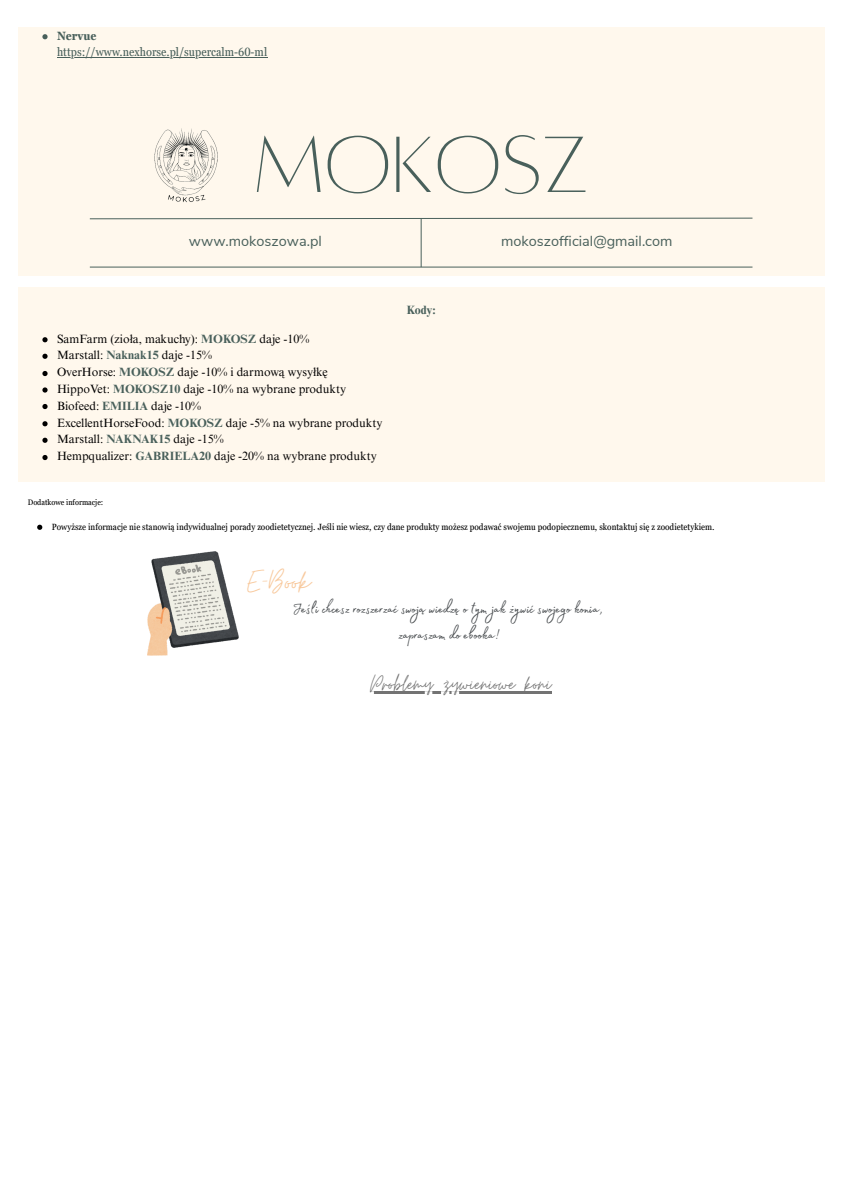
<style>
.page{position:relative;width:842px;height:1190px;background:#fff}
.page>*{position:absolute;margin:0;border:0;box-sizing:border-box;transform-origin:0 0}
.t1{font:87.9px "Alta light";color:#49605b}
.t2{font:35.7px "Moon Time";color:#f8c99d}
.t3{font:26px "Moon Time";color:#737373}
.t4{font:18.6px "Madelyn Fill";color:#464a4d}
.t5{font:14.5px "Nunito Sans";color:#49605b}
.t6{font:12px "Times NRMT Pro";color:#000}
.t7{font:condensed 12px/16.5px "Georgia Pro";color:#49605b}
.t8{font:700 12px "Times NRMT Pro";color:#49605b}
.t9{font:condensed 9px "Georgia Pro";color:#000}
.t10{font:condensed 8px "Georgia Pro";color:#000}
.s1{font-weight:700}
.s2{font-weight:700;color:#49605b}
</style>
<div class="page">
<hr style="left:370px;top:692px;width:181px;height:2px;background:#737373">
<div style="left:18px;top:28px;width:806px;height:248px;background:#fff8ed"></div>
<svg style="left:42px;top:34px;width:6px;height:5px"></svg>
<hr style="left:57px;top:57px;width:210px;height:1px;background:#49605b">
<svg style="left:89px;top:218px;width:664px;height:1px"></svg>
<hr style="left:90px;top:267px;width:662px;height:1px;background:#49605b">
<hr style="left:421px;top:219px;width:1px;height:48px;background:#49605b">
<img style="left:154px;top:128px;width:64px;height:75px">
<div style="left:18px;top:287px;width:806px;height:194px;background:#fff8ed"></div>
<svg style="left:42px;top:337px;width:6px;height:5px"></svg>
<svg style="left:42px;top:354px;width:6px;height:5px"></svg>
<svg style="left:42px;top:371px;width:6px;height:5px"></svg>
<svg style="left:42px;top:387px;width:6px;height:6px"></svg>
<svg style="left:42px;top:404px;width:6px;height:5px"></svg>
<svg style="left:42px;top:421px;width:6px;height:5px"></svg>
<svg style="left:42px;top:438px;width:6px;height:5px"></svg>
<svg style="left:42px;top:455px;width:6px;height:5px"></svg>
<svg style="left:37px;top:525px;width:5px;height:5px"></svg>
<img style="left:148px;top:552px;width:91px;height:104px">
<p class="t7" style="left:57px;top:27px;width:212px"><span class="s1">Nervue </span>https://www.nexhorse.pl/supercalm-60-ml</p>
<p class="t1" style="left:254px;top:122px;width:336px">MOKOSZ</p>
<p class="t5" style="left:189px;top:231px;width:134px">www.mokoszowa.pl</p>
<p class="t5" style="left:501px;top:231px;width:173px">mokoszofficial@gmail.com</p>
<p class="t6" style="left:57px;top:334px;width:254px">SamFarm (zioła, makuchy): <span class="s2">MOKOSZ</span> daje -10%</p>
<p class="t6" style="left:57px;top:351px;width:156px">Marstall: <span class="s2">Naknak15</span> daje -15%</p>
<p class="t6" style="left:57px;top:367px;width:272px">OverHorse: <span class="s2">MOKOSZ</span> daje -10% i darmową wysyłkę</p>
<p class="t6" style="left:57px;top:384px;width:290px">HippoVet: <span class="s2">MOKOSZ10</span> daje -10% na wybrane produkty</p>
<p class="t6" style="left:57px;top:401px;width:146px">Biofeed: <span class="s2">EMILIA</span> daje -10%</p>
<p class="t6" style="left:57px;top:418px;width:327px">ExcellentHorseFood: <span class="s2">MOKOSZ</span> daje -5% na wybrane produkty</p>
<p class="t6" style="left:57px;top:435px;width:168px">Marstall: <span class="s2">NAKNAK15</span> daje -15%</p>
<p class="t6" style="left:57px;top:451px;width:321px">Hempqualizer: <span class="s2">GABRIELA20</span> daje -20% na wybrane produkty</p>
<p class="t10" style="left:28px;top:497px;width:77px">Dodatkowe informacje:</p>
<h1 class="t8" style="left:407px;top:305px;width:30px">Kody:</h1>
<p class="t9" style="left:52px;top:521px;width:664px">Powyższe informacje nie stanowią indywidualnej porady zoodietetycznej. Jeśli nie wiesz, czy dane produkty możesz podawać swojemu podopiecznemu, skontaktuj się z zoodietetykiem.</p>
<p class="t2" style="left:248px;top:560px;width:65px">E-Book</p>
<p class="t4" style="left:292px;top:595px;width:311px">Jeśli chcesz rozszerzać swoją wiedzę o tym jak żywić swojego konia,</p>
<p class="t4" style="left:399px;top:621px;width:102px">zapraszam do ebooka!</p>
<p class="t3" style="left:370px;top:668px;width:183px">Problemy żywieniowe koni</p>
</div>
